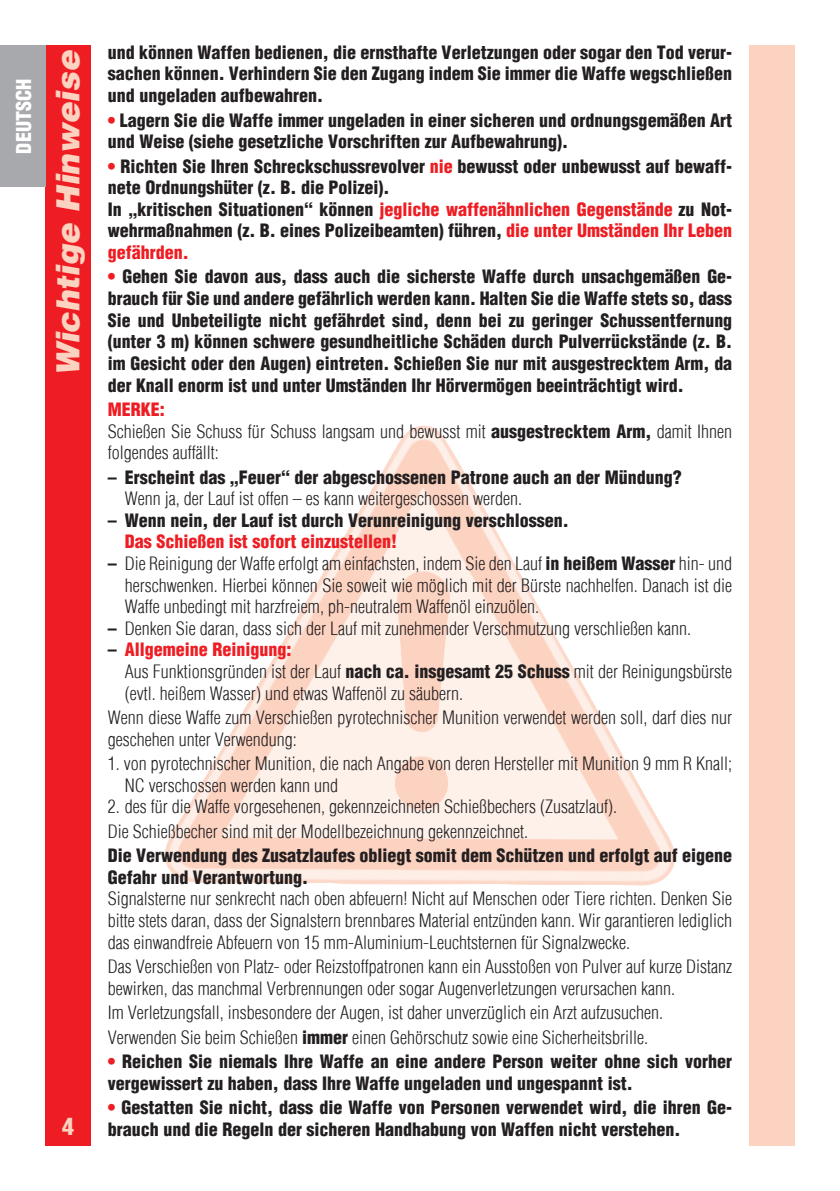
<style>
.page{position:relative;width:840px;height:1191px;background:#fff}
.page>*{position:absolute;margin:0;border:0;box-sizing:border-box;transform-origin:0 0}
.t1{font:italic 900 32px "Helvetica LT";letter-spacing:-.01em;color:#fcd2c0}
.t2{font:900 condensed 24px "Helvetica LT";color:#fcd2c0}
.t3{font:900 condensed 20px "Helvetica LT";color:#fff}
.t4{font:300 condensed 18px/21.6px "Helvetica LT";color:#231f20}
.t5{font:900 condensed 18px/21.6px "Helvetica LT";color:#231f20}
.t6{font:900 condensed 18px "Helvetica LT";color:#ee1d23}
.s1{color:#ee1d23}
.s2{font-weight:900;color:#ee1d23}
.s3{font-weight:900}
</style>
<div class="page">
<div style="left:45px;top:45px;width:46px;height:1100px;background:#ee1d23"></div>
<img style="left:165px;top:426px;width:510px;height:460px">
<div style="left:748px;top:45px;width:46px;height:1100px;background:#fcd2c0"></div>
<div style="left:0;top:45px;width:45px;height:142px;background:#a8a9ad"></div>
<p class="t3" style="left:11px;top:153px;width:76px;rotate:-90deg">DEUTSCH</p>
<h1 class="t1" style="left:47px;top:376px;width:327px;rotate:-90deg">Wichtige Hinweise</h1>
<p class="t5" style="left:108px;top:41px;width:625px;text-align:justify">und können Waffen bedienen, die ernsthafte Verletzungen oder sogar den Tod verur&shy;sachen können. Verhindern Sie den Zugang indem Sie immer die Waffe wegschließen und ungeladen aufbewahren.</p>
<p class="t5" style="left:108px;top:109px;width:625px"><span class="s1">•</span> Lagern Sie die Waffe immer ungeladen in einer sicheren und ordnungsgemäßen Art und Weise (siehe gesetzliche Vorschriften zur Aufbewahrung).</p>
<p class="t5" style="left:108px;top:155px;width:625px"><span class="s1">•</span> Richten Sie Ihren Schreckschussrevolver <span class="s1">nie</span> bewusst oder unbewusst auf bewaff&shy;nete Ordnungshüter (z. B. die Polizei).<br>In „kritischen Situationen“ können <span class="s1">jegliche waffenähnlichen Gegenstände</span> zu Not&shy;wehrmaßnahmen (z. B. eines Polizeibeamten) führen, <span class="s1">die unter Umständen Ihr Leben gefährden.</span></p>
<p class="t5" style="left:108px;top:266px;width:625px;text-align:justify"><span class="s1">•</span> Gehen Sie davon aus, dass auch die sicherste Waffe durch unsachgemäßen Ge&shy;brauch für Sie und andere gefährlich werden kann. Halten Sie die Waffe stets so, dass Sie und Unbeteiligte nicht gefährdet sind, denn bei zu geringer Schussentfernung (unter 3 m) können schwere gesundheitliche Schäden durch Pulverrückstände (z. B. im Gesicht oder den Augen) eintreten. Schießen Sie nur mit ausgestrecktem Arm, da der Knall enorm ist und unter Umständen Ihr Hörvermögen beeinträchtigt wird.</p>
<p class="t4" style="left:108px;top:398px;width:625px"><span class="s2">MERKE:<br></span>Schießen Sie Schuss für Schuss langsam und bewusst mit <span class="s3">ausgestrecktem Arm,</span> damit Ihnen folgendes auffällt:</p>
<p class="t5" style="left:108px;top:466px;width:575px">– Erscheint das „Feuer“ der abgeschossenen Patrone auch an der Mündung?</p>
<p class="t4" style="left:125px;top:488px;width:398px">Wenn ja, der Lauf ist offen – es kann weitergeschossen werden.</p>
<p class="t5" style="left:108px;top:509px;width:462px">– Wenn nein, der Lauf ist durch Verunreinigung verschlossen.</p>
<p class="t6" style="left:125px;top:530px;width:273px">Das Schießen ist sofort einzustellen!</p>
<p class="t4" style="left:125px;top:552px;width:608px;text-align:justify;text-indent:-17px"><span class="s3">–</span> Die Reinigung der Waffe erfolgt am einfachsten, indem Sie den Lauf <span class="s3">in heißem Wasser</span> hin- und herschwenken. Hierbei können Sie soweit wie möglich mit der Bürste nachhelfen. Danach ist die Waffe unbedingt mit harzfreiem, ph-neutralem Waffenöl einzuölen.</p>
<p class="t4" style="left:108px;top:617px;width:584px"><span class="s3">–</span> Denken Sie daran, dass sich der Lauf mit zunehmender Verschmutzung verschließen kann.</p>
<p class="t4" style="left:125px;top:639px;width:608px;text-indent:-17px"><span class="s3">–</span> <span class="s2">Allgemeine Reinigung:<br></span>Aus Funktionsgründen ist der Lauf <span class="s3">nach ca. insgesamt 25 Schuss</span> mit der Reinigungsbürste (evtl. heißem Wasser) und etwas Waffenöl zu säubern.</p>
<p class="t4" style="left:108px;top:706px;width:625px">Wenn diese Waffe zum Verschießen pyrotechnischer Munition verwendet werden soll, darf dies nur geschehen unter Verwendung:</p>
<p class="t4" style="left:125px;top:752px;width:608px;text-indent:-17px">1. von pyrotechnischer Munition, die nach Angabe von deren Hersteller mit Munition 9 mm R Knall;<br>NC verschossen werden kann und</p>
<p class="t4" style="left:108px;top:794px;width:510px;line-height:24.4px">2. des für die Waffe vorgesehenen, gekennzeichneten Schießbechers (Zusatzlauf).<br>Die Schießbecher sind mit der Modellbezeichnung gekennzeichnet.</p>
<p class="t5" style="left:108px;top:844px;width:625px">Die Verwendung des Zusatzlaufes obliegt somit dem Schützen und erfolgt auf eigene<br>Gefahr und Verantwortung.</p>
<p class="t4" style="left:108px;top:888px;width:625px;text-align:justify">Signalsterne nur senkrecht nach oben abfeuern! Nicht auf Menschen oder Tiere richten. Denken Sie bitte stets daran, dass der Signalstern brennbares Material entzünden kann. Wir garantieren lediglich das einwandfreie Abfeuern von 15 mm-Aluminium-Leuchtsternen für Signalzwecke.</p>
<p class="t4" style="left:108px;top:955px;width:625px">Das Verschießen von Platz- oder Reizstoffpatronen kann ein Ausstoßen von Pulver auf kurze Distanz bewirken, das manchmal Verbrennungen oder sogar Augenverletzungen verursachen kann.</p>
<p class="t4" style="left:108px;top:1000px;width:556px;line-height:24.4px">Im Verletzungsfall, insbesondere der Augen, ist daher unverzüglich ein Arzt aufzusuchen.<br>Verwenden Sie beim Schießen <span class="s3">immer</span> einen Gehörschutz sowie eine Sicherheitsbrille.</p>
<p class="t5" style="left:108px;top:1050px;width:625px"><span class="s1">•</span> Reichen Sie niemals Ihre Waffe an eine andere Person weiter ohne sich vorher vergewissert zu haben, dass Ihre Waffe ungeladen und ungespannt ist.</p>
<p class="t5" style="left:108px;top:1096px;width:625px"><span class="s1">•</span> Gestatten Sie nicht, dass die Waffe von Personen verwendet wird, die ihren Ge-</p>
<h2 class="t2" style="left:62px;top:1111px;width:13px">4</h2>
<p class="t5" style="left:108px;top:1118px;width:573px">brauch und die Regeln der sicheren Handhabung von Waffen nicht verstehen.</p>
</div>
